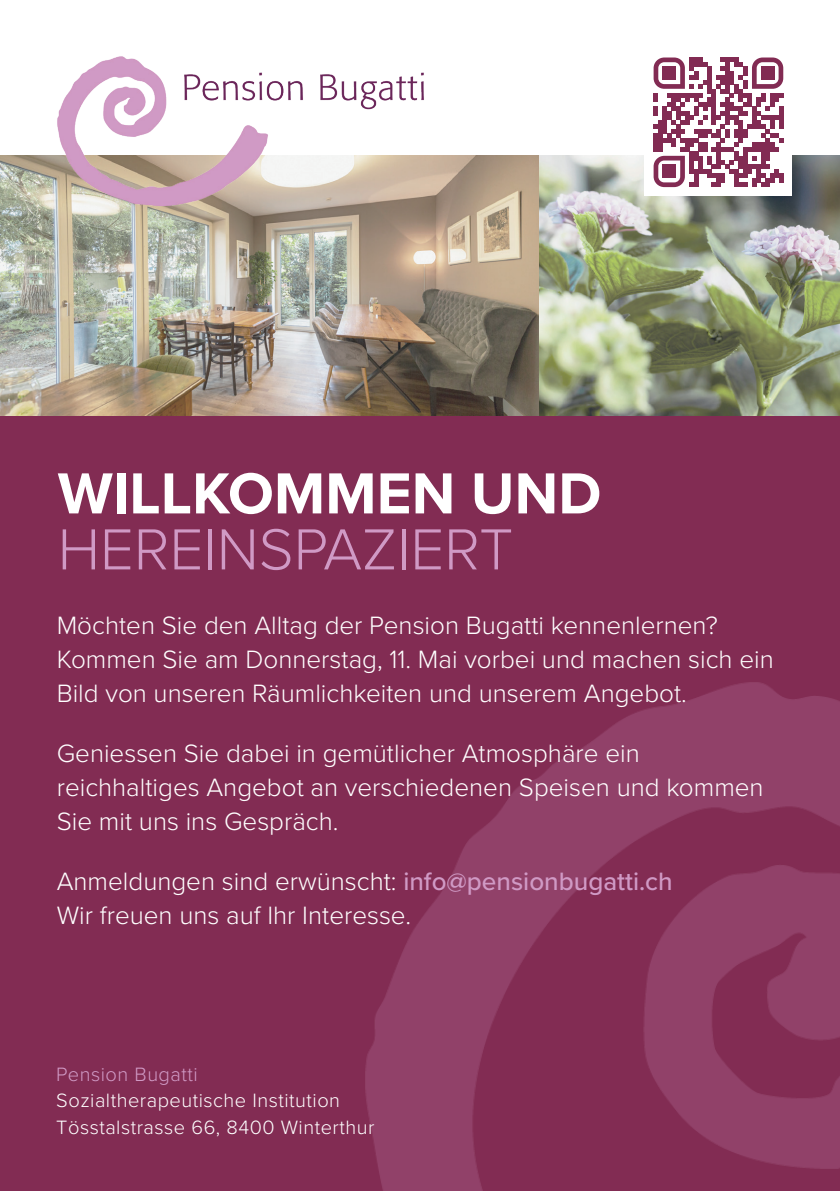
<style>
.page{position:relative;width:840px;height:1191px;background:#fff}
.page>*{position:absolute;margin:0;border:0;box-sizing:border-box;transform-origin:0 0}
.t1{font:300 60px "Proxima Nova";color:#d09ac5}
.t2{font:700 60px "Proxima Nova";color:#fff}
.t3{font:300 26px/34px "Proxima Nova";color:#fff}
.t4{font:300 20px/26.8px "Proxima Nova";letter-spacing:.025em;color:#fff}
.t5{font:300 20px "Proxima Nova";letter-spacing:.025em;color:#d09ac5}
.s1{font-weight:500;color:#d09ac5}
</style>
<div class="page">
<div style="left:0;top:414px;width:839px;height:777px;background:#822c53"></div>
<img style="left:365px;top:682px;width:474px;height:509px">
<img style="left:0;top:156px;width:839px;height:259px">
<img style="left:57px;top:56px;width:370px;height:150px">
<div style="left:644px;top:49px;width:147px;height:147px;background:#fff"></div>
<svg style="left:653px;top:57px;width:129px;height:130px"></svg>
<div style="left:662px;top:66px;width:13px;height:14px;background:#822b53"></div>
<div style="left:760px;top:66px;width:13px;height:14px;background:#822b53"></div>
<div style="left:662px;top:165px;width:13px;height:13px;background:#822b53"></div>
<h1 class="t2" style="left:58px;top:448px;width:545px">WILLKOMMEN UND</h1>
<h1 class="t1" style="left:58px;top:504px;width:456px">HEREINSPAZIERT</h1>
<p class="t3" style="left:57px;top:607px;width:718px">Möchten Sie den Alltag der Pension Bugatti kennenlernen?<br>Kommen Sie am Donnerstag, 11. Mai vorbei und machen sich ein<br>Bild von unseren Räumlichkeiten und unserem Angebot.</p>
<p class="t3" style="left:57px;top:735px;width:708px">Geniessen Sie dabei in gemütlicher Atmosphäre ein reichhaltiges Angebot an verschiedenen Speisen und kommen<br>Sie mit uns ins Gespräch.</p>
<p class="t3" style="left:57px;top:863px;width:617px">Anmeldungen sind erwünscht: <span class="s1">info@pensionbugatti.ch<br></span>Wir freuen uns auf Ihr Interesse.</p>
<p class="t5" style="left:56px;top:1059px;width:143px">Pension Bugatti</p>
<p class="t4" style="left:56px;top:1086px;width:319px">Sozialtherapeutische Institution<br>Tösstalstrasse 66, 8400 Winterthur</p>
</div>
